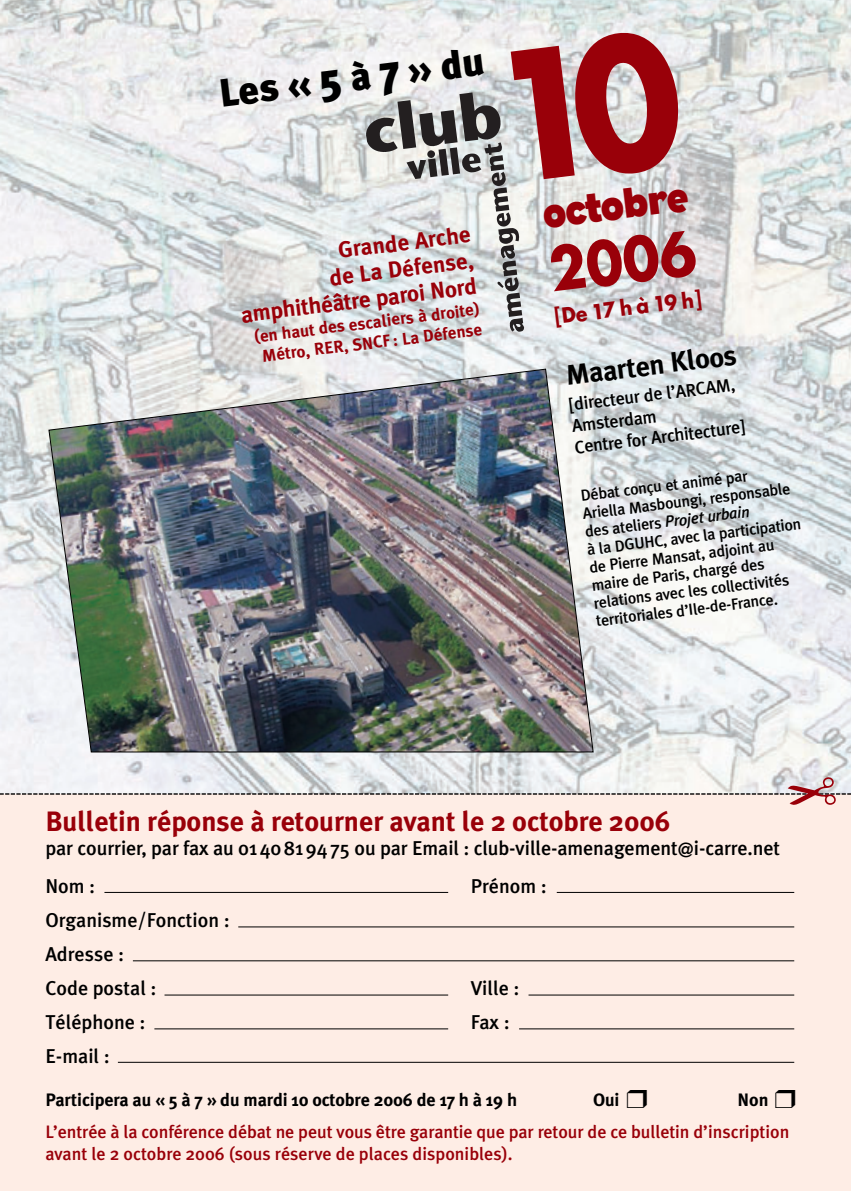
<style>
.page{position:relative;width:851px;height:1191px;background:#fff}
.page>*{position:absolute;margin:0;border:0;box-sizing:border-box;transform-origin:0 0}
.t1{font:700 58.4px "Futura";color:#990009;scale:.92 1}
.t2{font:700 42px "Eagle";color:#990009;scale:.92 1}
.t3{font:900 39.4px "Meta Plus";color:#000}
.t4{font:700 28px "Meta Plus";color:#990009}
.t5{font:700 28px "Meta Plus";color:#000}
.t6{font:700 23px/26px "Meta Plus";color:#990009;text-align:right}
.t7{font:700 20.4px "Futura";color:#990009;scale:.92 1}
.t8{font:500 20px/34px "Meta Plus";letter-spacing:-.005em;color:#000}
.t9{font:500 18px/32px "Meta Plus";letter-spacing:-.005em;color:#990009}
.t10{font:500 18px/21.6px "Meta Plus";color:#000}
.t11{font:700 18px "Meta Plus";letter-spacing:-.005em;color:#000}
.t12{font:700 17px/20.4px "Meta Plus";color:#990009;text-align:center}
.t13{font:500 16px/18px "Meta Plus";color:#000}
.s1{font-size:44px}
.s2{font-style:italic}
.s3{font-weight:700;color:#000}
.s4{color:#000}
</style>
<div class="page">
<img style="left:0;top:0;width:850px;height:776px">
<div style="left:0;top:794px;width:850px;height:397px;background:#feede5"></div>
<hr style="left:104px;top:892px;width:344px;height:1px;background:#000">
<hr style="left:556px;top:892px;width:238px;height:1px;background:#000">
<hr style="left:238px;top:926px;width:556px;height:1px;background:#000">
<hr style="left:133px;top:960px;width:661px;height:1px;background:#000">
<hr style="left:164px;top:994px;width:284px;height:1px;background:#000">
<hr style="left:528px;top:994px;width:266px;height:1px;background:#000">
<hr style="left:154px;top:1028px;width:294px;height:1px;background:#000">
<hr style="left:519px;top:1028px;width:275px;height:1px;background:#000">
<hr style="left:118px;top:1062px;width:676px;height:1px;background:#000">
<img style="left:48px;top:368px;width:545px;height:384px">
<svg style="left:0;top:776px;width:850px;height:19px"></svg>
<svg style="left:364px;top:27px;width:321px;height:306px"></svg>
<h3 class="t3" style="left:216px;top:71px;width:268px;rotate:-7deg">Les«<span class="s1">5</span>à<span class="s1">7</span>»du</h3>
<h3 class="t6" style="left:233px;top:250px;width:239px;rotate:-7deg">Grande Arche<br>de La Défense, amphithéâtre paroi Nord</h3>
<p class="t12" style="left:253px;top:326px;width:229px;rotate:-7deg">(en haut des escaliers à droite)<br>Métro, RER, SNCF : La Défense</p>
<h2 class="t2" style="left:539px;top:189px;width:160px;rotate:-7deg">octobre</h2>
<h1 class="t1" style="left:546px;top:243px;width:162px;rotate:-7deg">2006</h1>
<p class="t7" style="left:553px;top:307px;width:162px;rotate:-7deg">[De17hà19h]</p>
<h3 class="t5" style="left:564px;top:359px;width:173px;rotate:-7deg">Maarten Kloos</h3>
<p class="t10" style="left:568px;top:394px;width:173px;rotate:-7deg">[directeur de l’ARCAM,<br>Amsterdam<br>Centre for Architecture]</p>
<p class="t13" style="left:579px;top:487px;width:217px;rotate:-7deg">Débat conçu et animé par<br>Ariella Masboungi, responsable des ateliers <span class="s2">Projet urbain<br></span>à la DGUHC, avec la participation de Pierre Mansat, adjoint au maire de Paris, chargé des relations avec les collectivités territoriales d’Ile-de-France.</p>
<h3 class="t4" style="left:45px;top:804px;width:626px">Bulletin réponse à retourner avant le 2 octobre 2006</h3>
<p class="t8" style="left:45px;top:829px;width:736px;line-height:38px">par courrier, par fax au 01 40 81 94 75 ou par Email : club-ville-amenagement@i-carre.net<br>Nom :</p>
<p class="t8" style="left:471px;top:869px;width:77px">Prénom :</p>
<p class="t8" style="left:45px;top:903px;width:186px">Organisme/Fonction :<br>Adresse :<br>Code postal :</p>
<p class="t8" style="left:471px;top:971px;width:50px">Ville :</p>
<p class="t8" style="left:45px;top:1005px;width:102px">Téléphone :</p>
<p class="t8" style="left:471px;top:1005px;width:40px">Fax :</p>
<p class="t8" style="left:45px;top:1039px;width:66px">E-mail :</p>
<p class="t11" style="left:45px;top:1089px;width:473px">Participera au « 5 à 7 » du mardi 10 octobre 2006 de 17 h à 19 h</p>
<p class="t11" style="left:593px;top:1089px;width:56px">Oui ❒</p>
<p class="t9" style="left:45px;top:1083px;width:752px;text-indent:692px"><span class="s3">Non</span> <span class="s4">❒<br></span>L’entrée à la conférence débat ne peut vous être garantie que par retour de ce bulletin d’inscription</p>
<p class="t9" style="left:45px;top:1137px;width:468px">avant le 2 octobre 2006 (sous réserve de places disponibles).</p>
</div>
